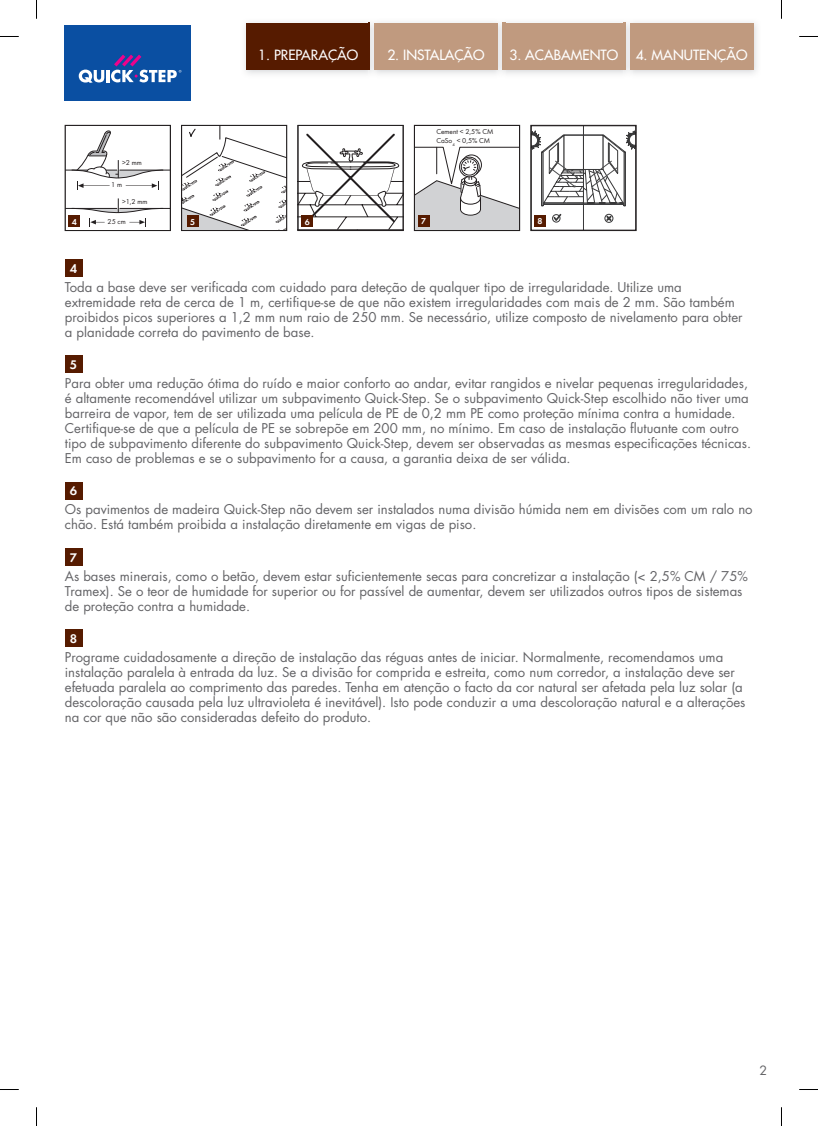
<style>
.page{position:relative;width:818px;height:1126px;background:#fff}
.page>*{position:absolute;margin:0;border:0;box-sizing:border-box;transform-origin:0 0}
.t1{font:13.75px "Futura";color:#fff}
.t2{font:13.12px/15px "Futura";color:#636366}
.t3{font:13px "Futura Dem";color:#fff}
.t4{font:12.5px "Futura";color:#636366}
.t5{font:8.88px "Futura Dem";color:#fff}
.t6{font:7.38px/8.9px "Futura Boo";color:#231f20}
</style>
<div class="page">
<img style="left:245px;top:22px;width:123px;height:52px">
<div style="left:246px;top:23px;width:123px;height:46px;background:#561b00"></div>
<img style="left:368px;top:22px;width:389px;height:52px">
<div style="left:502px;top:23px;width:123px;height:46px;background:#c09a7f"></div>
<img style="left:368px;top:23px;width:1px;height:46px">
<img style="left:496px;top:22px;width:9px;height:52px">
<img style="left:502px;top:23px;width:3px;height:46px">
<div style="left:374px;top:23px;width:123px;height:46px;background:#c09a7f"></div>
<img style="left:623px;top:22px;width:9px;height:52px">
<img style="left:623px;top:23px;width:2px;height:46px">
<div style="left:629px;top:23px;width:123px;height:46px;background:#c09a7f"></div>
<svg style="left:299px;top:133px;width:102px;height:96px"></svg>
<div style="left:297px;top:125px;width:106px;height:106px;border:1px solid #231f20"></div>
<svg style="left:183px;top:127px;width:101px;height:101px"></svg>
<div style="left:181px;top:125px;width:106px;height:106px;border:1px solid #231f20"></div>
<hr style="left:65px;top:208px;width:52px;height:1px;background:#231f20">
<hr style="left:119px;top:208px;width:51px;height:1px;background:#231f20">
<svg style="left:71px;top:198px;width:93px;height:28px"></svg>
<hr style="left:119px;top:170px;width:51px;height:1px;background:#231f20">
<svg style="left:67px;top:130px;width:97px;height:60px"></svg>
<div style="left:65px;top:125px;width:105px;height:106px;border:1px solid #231f20"></div>
<div style="left:68px;top:215px;width:12px;height:12px;background:#561b00"></div>
<div style="left:186px;top:215px;width:12px;height:12px;background:#561b00"></div>
<div style="left:301px;top:215px;width:12px;height:12px;background:#561b00"></div>
<div style="left:65px;top:26px;width:126px;height:75px;background:#0a4fa2"></div>
<svg style="left:79px;top:55px;width:102px;height:28px"></svg>
<svg style="left:604px;top:214px;width:9px;height:9px"></svg>
<svg style="left:552px;top:213px;width:10px;height:10px"></svg>
<hr style="left:582px;top:126px;width:1px;height:104px;background:#383839">
<svg style="left:532px;top:127px;width:102px;height:79px"></svg>
<div style="left:530px;top:125px;width:106px;height:106px;border:1px solid #231f20"></div>
<svg style="left:416px;top:146px;width:101px;height:83px"></svg>
<div style="left:414px;top:125px;width:105px;height:106px;border:1px solid #231f20"></div>
<div style="left:417px;top:215px;width:12px;height:12px;background:#561b00"></div>
<div style="left:534px;top:215px;width:11px;height:12px;background:#561b00"></div>
<div style="left:65px;top:259px;width:17px;height:18px;background:#561b00"></div>
<div style="left:65px;top:355px;width:17px;height:18px;background:#561b00"></div>
<div style="left:65px;top:482px;width:17px;height:17px;background:#561b00"></div>
<div style="left:65px;top:548px;width:17px;height:17px;background:#561b00"></div>
<div style="left:65px;top:629px;width:17px;height:18px;background:#561b00"></div>
<svg style="left:0;top:36px;width:19px;height:1px"></svg>
<svg style="left:799px;top:36px;width:18px;height:1px"></svg>
<svg style="left:0;top:1089px;width:19px;height:1px"></svg>
<svg style="left:799px;top:1089px;width:18px;height:1px"></svg>
<svg style="left:36px;top:0;width:1px;height:19px"></svg>
<svg style="left:36px;top:1107px;width:1px;height:18px"></svg>
<p class="t1" style="left:258px;top:47px;width:101px">1. PREPARAÇÃO</p>
<p class="t1" style="left:387px;top:47px;width:99px">2. INSTALAÇÃO</p>
<p class="t1" style="left:509px;top:47px;width:110px">3. ACABAMENTO</p>
<p class="t1" style="left:635px;top:47px;width:113px">4. MANUTENÇÃO</p>
<p class="t6" style="left:122px;top:158px;width:21px">&gt;2 mm</p>
<p class="t6" style="left:122px;top:197px;width:27px">&gt;1,2 mm</p>
<p class="t6" style="left:111px;top:180px;width:12px">1 m</p>
<p class="t5" style="left:72px;top:216px;width:7px">4</p>
<p class="t6" style="left:107px;top:217px;width:20px">25 cm</p>
<p class="t5" style="left:190px;top:216px;width:7px">5</p>
<p class="t5" style="left:304px;top:216px;width:7px">6</p>
<p class="t6" style="left:436px;top:127px;width:59px">Cement &lt; 2,5% CM<br>CaSo<sub>4</sub> &lt; 0,5% CM</p>
<p class="t5" style="left:421px;top:216px;width:7px">7</p>
<p class="t5" style="left:537px;top:216px;width:7px">8</p>
<p class="t3" style="left:70px;top:260px;width:9px">4</p>
<p class="t2" style="left:65px;top:279px;width:678px">Toda a base deve ser verificada com cuidado para deteção de qualquer tipo de irregularidade. Utilize uma extremidade reta de cerca de 1 m, certifique-se de que não existem irregularidades com mais de 2 mm. São também proibidos picos superiores a 1,2 mm num raio de 250 mm. Se necessário, utilize composto de nivelamento para obter a planidade correta do pavimento de base.</p>
<p class="t3" style="left:70px;top:357px;width:9px">5</p>
<p class="t2" style="left:65px;top:376px;width:687px">Para obter uma redução ótima do ruído e maior conforto ao andar, evitar rangidos e nivelar pequenas irregularidades, é altamente recomendável utilizar um subpavimento Quick-Step. Se o subpavimento Quick-Step escolhido não tiver uma barreira de vapor, tem de ser utilizada uma película de PE de 0,2 mm PE como proteção mínima contra a humidade.<br>Certifique-se de que a película de PE se sobrepõe em 200 mm, no mínimo. Em caso de instalação flutuante com outro tipo de subpavimento diferente do subpavimento Quick-Step, devem ser observadas as mesmas especificações técnicas.<br>Em caso de problemas e se o subpavimento for a causa, a garantia deixa de ser válida.</p>
<p class="t3" style="left:70px;top:483px;width:9px">6</p>
<p class="t2" style="left:65px;top:502px;width:689px">Os pavimentos de madeira Quick-Step não devem ser instalados numa divisão húmida nem em divisões com um ralo no chão. Está também proibida a instalação diretamente em vigas de piso.</p>
<p class="t3" style="left:70px;top:549px;width:9px">7</p>
<p class="t2" style="left:65px;top:568px;width:684px">As bases minerais, como o betão, devem estar suficientemente secas para concretizar a instalação (&lt; 2,5% CM / 75%<br>Tramex). Se o teor de humidade for superior ou for passível de aumentar, devem ser utilizados outros tipos de sistemas de proteção contra a humidade.</p>
<p class="t3" style="left:70px;top:631px;width:9px">8</p>
<p class="t2" style="left:65px;top:649px;width:681px">Programe cuidadosamente a direção de instalação das réguas antes de iniciar. Normalmente, recomendamos uma instalação paralela à entrada da luz. Se a divisão for comprida e estreita, como num corredor, a instalação deve ser efetuada paralela ao comprimento das paredes. Tenha em atenção o facto da cor natural ser afetada pela luz solar (a descoloração causada pela luz ultravioleta é inevitável). Isto pode conduzir a uma descoloração natural e a alterações na cor que não são consideradas defeito do produto.</p>
<p class="t4" style="left:759px;top:1062px;width:9px">2</p>
</div>
